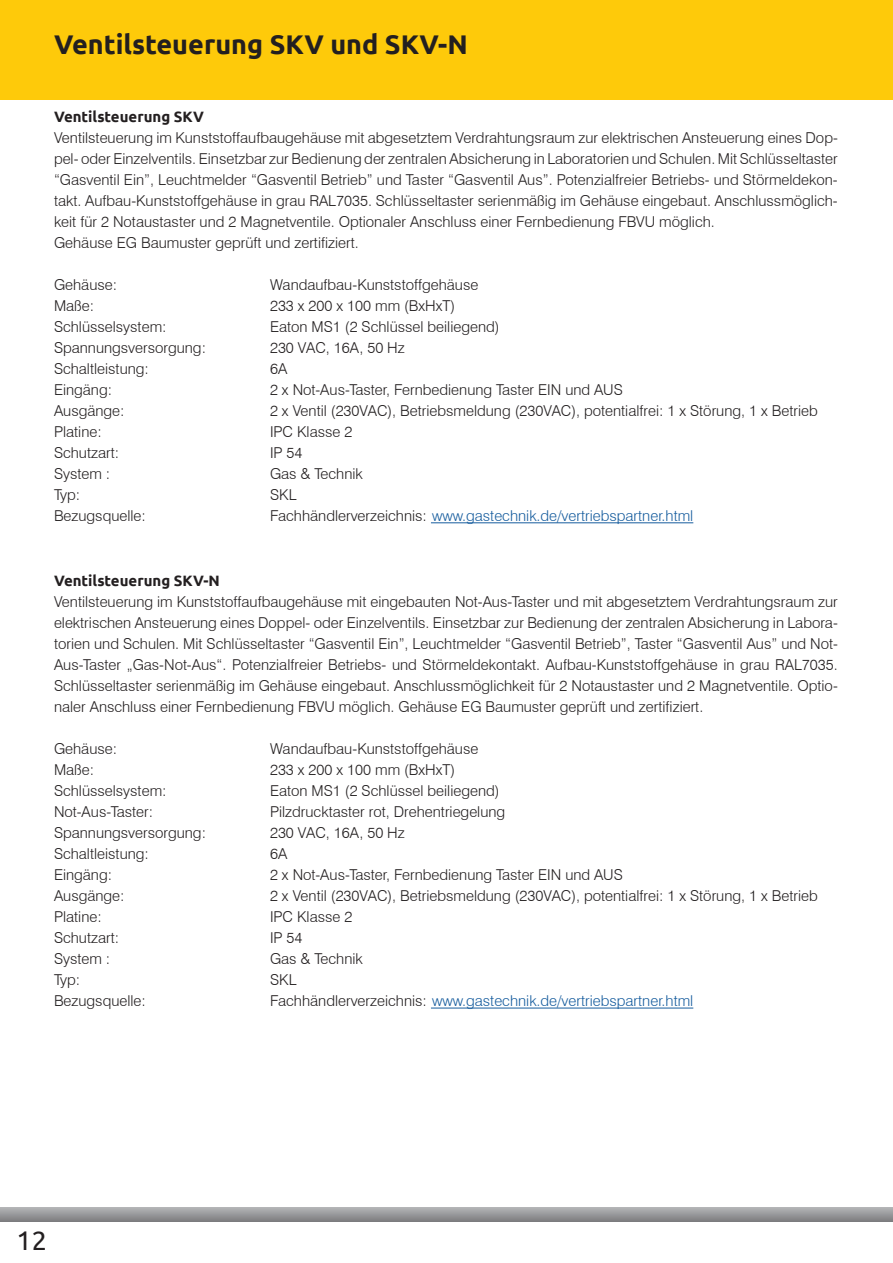
<style>
.page{position:relative;width:893px;height:1263px;background:#fff}
.page>*{position:absolute;margin:0;border:0;box-sizing:border-box;transform-origin:0 0}
.t1{font:700 27px "Ubuntu";color:#231f20}
.t2{font:27px "Ubuntu";color:#231f20}
.t3{font:300 15px/21px "Swiss 721 BT";color:#231f20}
.t4{font:300 15px "Swiss 721 BT";color:#175d9e}
.t5{font:700 15px "Ubuntu";color:#231f20}
.s1{color:#231f20}
</style>
<div class="page">
<div style="left:0;top:0;width:893px;height:100px;background:#feca0a"></div>
<svg style="left:0;top:1208px;width:893px;height:14px"></svg>
<hr style="left:431px;top:522px;width:262px;height:1px;background:#175d9e">
<hr style="left:431px;top:1008px;width:262px;height:1px;background:#175d9e">
<h1 class="t1" style="left:54px;top:28px;width:415px">Ventilsteuerung SKV und SKV-N</h1>
<p class="t5" style="left:54px;top:108px;width:151px">Ventilsteuerung SKV</p>
<p class="t3" style="left:54px;top:127px;width:785px">Ventilsteuerung im Kunststoffaufbaugehäuse mit abgesetztem Verdrahtungsraum zur elektrischen Ansteuerung eines Dop&shy;pel- oder Einzelventils. Einsetzbar zur Bedienung der zentralen Absicherung in Laboratorien und Schulen. Mit Schlüsseltaster “Gasventil Ein”, Leuchtmelder “Gasventil Betrieb” und Taster “Gasventil Aus”. Potenzialfreier Betriebs- und Störmeldekon&shy;takt. Aufbau-Kunststoffgehäuse in grau RAL7035. Schlüsseltaster serienmäßig im Gehäuse eingebaut. Anschlussmöglich&shy;keit für 2 Notaustaster und 2 Magnetventile. Optionaler Anschluss einer Fernbedienung FBVU möglich.<br>Gehäuse EG Baumuster geprüft und zertifiziert.</p>
<p class="t3" style="left:54px;top:274px;width:65px">Gehäuse:</p>
<p class="t3" style="left:270px;top:274px;width:210px">Wandaufbau-Kunststoffgehäuse</p>
<p class="t3" style="left:54px;top:295px;width:42px">Maße:</p>
<p class="t3" style="left:270px;top:295px;width:187px">233 x 200 x 100 mm (BxHxT)</p>
<p class="t3" style="left:54px;top:316px;width:114px">Schlüsselsystem:</p>
<p class="t3" style="left:270px;top:316px;width:231px">Eaton MS1 (2 Schlüssel beiliegend)</p>
<p class="t3" style="left:54px;top:337px;width:153px">Spannungsversorgung:</p>
<p class="t3" style="left:270px;top:337px;width:136px">230 VAC, 16A, 50 Hz</p>
<p class="t3" style="left:54px;top:358px;width:96px">Schaltleistung:</p>
<p class="t3" style="left:270px;top:358px;width:19px">6A</p>
<p class="t3" style="left:54px;top:379px;width:60px">Eingäng:</p>
<p class="t3" style="left:270px;top:379px;width:354px">2 x Not-Aus-Taster, Fernbedienung Taster EIN und AUS</p>
<p class="t3" style="left:54px;top:400px;width:72px">Ausgänge:</p>
<p class="t3" style="left:270px;top:400px;width:549px">2 x Ventil (230VAC), Betriebsmeldung (230VAC), potentialfrei: 1 x Störung, 1 x Betrieb</p>
<p class="t3" style="left:54px;top:421px;width:49px">Platine:</p>
<p class="t3" style="left:270px;top:421px;width:84px">IPC Klasse 2</p>
<p class="t3" style="left:54px;top:442px;width:67px">Schutzart:</p>
<p class="t3" style="left:270px;top:442px;width:34px">IP 54</p>
<p class="t3" style="left:54px;top:463px;width:58px">System :</p>
<p class="t3" style="left:270px;top:463px;width:94px">Gas &amp; Technik</p>
<p class="t3" style="left:54px;top:484px;width:28px">Typ:</p>
<p class="t3" style="left:270px;top:484px;width:28px">SKL</p>
<p class="t3" style="left:54px;top:505px;width:93px">Bezugsquelle:</p>
<p class="t4" style="left:270px;top:507px;width:425px"><span class="s1">Fachhändlerverzeichnis:</span> www.gastechnik.de/vertriebspartner.html</p>
<p class="t5" style="left:54px;top:572px;width:167px">Ventilsteuerung SKV-N</p>
<p class="t3" style="left:54px;top:591px;width:785px;text-align:justify">Ventilsteuerung im Kunststoffaufbaugehäuse mit eingebauten Not-Aus-Taster und mit abgesetztem Verdrahtungsraum zur elektrischen Ansteuerung eines Doppel- oder Einzelventils. Einsetzbar zur Bedienung der zentralen Absicherung in Labora&shy;torien und Schulen. Mit Schlüsseltaster “Gasventil Ein”, Leuchtmelder “Gasventil Betrieb”, Taster “Gasventil Aus” und Not-Aus-Taster „Gas-Not-Aus“. Potenzialfreier Betriebs- und Störmeldekontakt. Aufbau-Kunststoffgehäuse in grau RAL7035.<br>Schlüsseltaster serienmäßig im Gehäuse eingebaut. Anschlussmöglichkeit für 2 Notaustaster und 2 Magnetventile. Optio&shy;naler Anschluss einer Fernbedienung FBVU möglich. Gehäuse EG Baumuster geprüft und zertifiziert.</p>
<p class="t3" style="left:54px;top:738px;width:65px">Gehäuse:</p>
<p class="t3" style="left:270px;top:738px;width:210px">Wandaufbau-Kunststoffgehäuse</p>
<p class="t3" style="left:54px;top:759px;width:42px">Maße:</p>
<p class="t3" style="left:270px;top:759px;width:187px">233 x 200 x 100 mm (BxHxT)</p>
<p class="t3" style="left:54px;top:780px;width:114px">Schlüsselsystem:</p>
<p class="t3" style="left:270px;top:780px;width:231px">Eaton MS1 (2 Schlüssel beiliegend)</p>
<p class="t3" style="left:54px;top:801px;width:101px">Not-Aus-Taster:</p>
<p class="t3" style="left:270px;top:801px;width:237px">Pilzdrucktaster rot, Drehentriegelung</p>
<p class="t3" style="left:54px;top:822px;width:153px">Spannungsversorgung:</p>
<p class="t3" style="left:270px;top:822px;width:136px">230 VAC, 16A, 50 Hz</p>
<p class="t3" style="left:54px;top:843px;width:96px">Schaltleistung:</p>
<p class="t3" style="left:270px;top:843px;width:19px">6A</p>
<p class="t3" style="left:54px;top:864px;width:60px">Eingäng:</p>
<p class="t3" style="left:270px;top:864px;width:354px">2 x Not-Aus-Taster, Fernbedienung Taster EIN und AUS</p>
<p class="t3" style="left:54px;top:885px;width:72px">Ausgänge:</p>
<p class="t3" style="left:270px;top:885px;width:549px">2 x Ventil (230VAC), Betriebsmeldung (230VAC), potentialfrei: 1 x Störung, 1 x Betrieb</p>
<p class="t3" style="left:54px;top:906px;width:49px">Platine:</p>
<p class="t3" style="left:270px;top:906px;width:84px">IPC Klasse 2</p>
<p class="t3" style="left:54px;top:927px;width:67px">Schutzart:</p>
<p class="t3" style="left:270px;top:927px;width:34px">IP 54</p>
<p class="t3" style="left:54px;top:948px;width:58px">System :</p>
<p class="t3" style="left:270px;top:948px;width:94px">Gas &amp; Technik</p>
<p class="t3" style="left:54px;top:969px;width:28px">Typ:</p>
<p class="t3" style="left:270px;top:969px;width:28px">SKL</p>
<p class="t3" style="left:54px;top:990px;width:93px">Bezugsquelle:</p>
<p class="t4" style="left:270px;top:992px;width:425px"><span class="s1">Fachhändlerverzeichnis:</span> www.gastechnik.de/vertriebspartner.html</p>
<h1 class="t2" style="left:16px;top:1224px;width:32px">12</h1>
</div>
